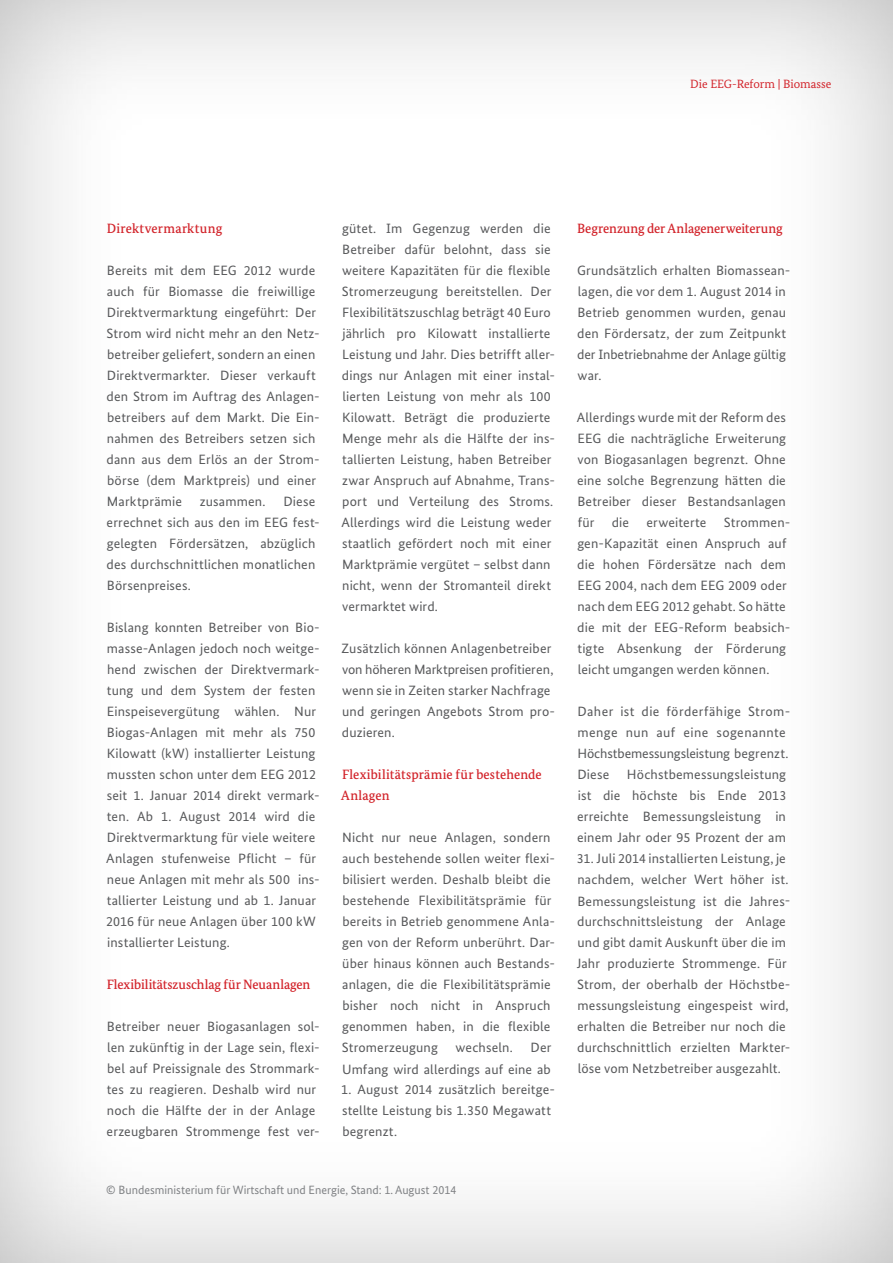
<style>
.page{position:relative;width:893px;height:1263px;background:#fff}
.page>*{position:absolute;margin:0;border:0;box-sizing:border-box;transform-origin:0 0}
.t1{font:13.5px/21px "Bundes Sans";letter-spacing:.01em;color:#58595b}
.t2{font:500 13.5px/21px "Bundes Serif";letter-spacing:.005em;color:#d2232a}
.t3{font:500 13.5px "Bundes Serif";letter-spacing:.025em;color:#d2232a}
.t4{font:12px "Bundes Sans";color:#808285}
.t5{font:12px "Bundes Serif";color:#d2232a}
.s1{font-weight:500}
</style>
<div class="page">
<div style="left:0;top:0;width:893px;height:1263px;background:#000;opacity:.3"></div>
<p class="t5" style="left:690px;top:77px;width:143px">Die EEG-Reform <span class="s1">|</span> Biomasse</p>
<p class="t3" style="left:107px;top:220px;width:117px">Direktvermarktung</p>
<p class="t1" style="left:107px;top:260px;width:215px">Bereits mit dem EEG 2012 wurde auch für Biomasse die freiwillige<br>Direktvermarktung eingeführt: Der<br>Strom wird nicht mehr an den Netz&shy;betreiber geliefert, sondern an einen<br>Direktvermarkter. Dieser verkauft den Strom im Auftrag des Anlagen&shy;betreibers auf dem Markt. Die Ein&shy;nahmen des Betreibers setzen sich dann aus dem Erlös an der Strom&shy;börse (dem Marktpreis) und einer<br>Marktprämie</p>
<p class="t1" style="left:107px;top:491px;width:215px;text-indent:177px">Diese errechnet sich aus den im EEG fest&shy;gelegten Fördersätzen, abzüglich des durchschnittlichen monatlichen<br>Börsenpreises.</p>
<p class="t1" style="left:106px;top:617px;width:215px">Bislang konnten Betreiber von Bio&shy;masse-Anlagen jedoch noch weitge&shy;hend zwischen der Direktvermark&shy;tung und dem System der festen Einspeisevergütung wählen. Nur Biogas-Anlagen mit mehr als 750<br>Kilowatt (kW) installierter Leistung mussten schon unter dem EEG 2012 seit 1. Januar 2014 direkt vermark&shy;ten. Ab 1. August 2014 wird die Direktvermarktung für viele weitere Anlagen stufenweise Pflicht – für neue Anlagen mit mehr als 500 ins&shy;tallierter Leistung und ab 1. Januar 2016 für neue Anlagen über 100 kW installierter Leistung.</p>
<p class="t2" style="left:107px;top:974px;width:205px">Flexibilitätszuschlag für Neuanlagen</p>
<p class="t1" style="left:107px;top:1016px;width:215px">Betreiber neuer Biogasanlagen sol&shy;len zukünftig in der Lage sein, flexi&shy;bel auf Preissignale des Strommark&shy;tes zu reagieren. Deshalb wird nur noch die Hälfte der in der Anlage erzeugbaren Strommenge fest ver-</p>
<p class="t1" style="left:200px;top:491px;width:67px">zusammen.</p>
<p class="t1" style="left:342px;top:218px;width:215px">gütet. Im Gegenzug werden die Betreiber dafür belohnt, dass sie weitere Kapazitäten für die flexible Stromerzeugung bereitstellen. Der Flexibilitätszuschlag beträgt 40 Euro jährlich pro Kilowatt installierte Leistung und Jahr. Dies betrifft aller&shy;dings nur Anlagen mit einer instal&shy;lierten Leistung von mehr als 100<br>Kilowatt. Beträgt die produzierte Menge mehr als die Hälfte der ins&shy;tallierten Leistung, haben Betreiber zwar Anspruch auf Abnahme, Trans&shy;port und Verteilung des Stroms.<br>Allerdings wird die Leistung weder staatlich gefördert noch mit einer Marktprämie vergütet – selbst dann nicht, wenn der Stromanteil direkt vermarktet wird.</p>
<p class="t1" style="left:341px;top:638px;width:215px">Zusätzlich können Anlagenbetreiber von höheren Marktpreisen profitieren, wenn sie in Zeiten starker Nachfrage und geringen Angebots Strom pro&shy;duzieren.</p>
<p class="t2" style="left:341px;top:764px;width:202px">Flexibilitätsprämie für bestehende<br>Anlagen</p>
<p class="t1" style="left:342px;top:827px;width:215px">Nicht nur neue Anlagen, sondern auch bestehende sollen weiter flexi&shy;bilisiert werden. Deshalb bleibt die bestehende Flexibilitätsprämie für bereits in Betrieb genommene Anla&shy;gen von der Reform unberührt. Dar&shy;über hinaus können auch Bestands&shy;anlagen, die die Flexibilitätsprämie bisher noch nicht in Anspruch genommen haben, in die flexible Stromerzeugung</p>
<p class="t1" style="left:456px;top:1037px;width:59px">wechseln.</p>
<p class="t1" style="left:342px;top:1037px;width:211px;text-align:right">Der<br>Umfang wird allerdings auf eine ab</p>
<p class="t1" style="left:341px;top:1079px;width:215px">1. August 2014 zusätzlich bereitge&shy;stellte Leistung bis 1.350 Megawatt begrenzt.</p>
<p class="t4" style="left:106px;top:1183px;width:352px">© Bundesministerium für Wirtschaft und Energie, Stand: 1. August 2014</p>
<p class="t2" style="left:577px;top:218px;width:207px">Begrenzung der Anlagenerweiterung</p>
<p class="t1" style="left:577px;top:260px;width:215px">Grundsätzlich erhalten Biomassean&shy;lagen, die vor dem 1. August 2014 in<br>Betrieb genommen wurden, genau den Fördersatz, der zum Zeitpunkt der Inbetriebnahme der Anlage gültig war.</p>
<p class="t1" style="left:577px;top:407px;width:211px;text-align:justify">Allerdings wurde mit der Reform des EEG die nachträgliche Erweiterung von Biogasanlagen begrenzt. Ohne eine solche Begrenzung hätten die Betreiber dieser Bestandsanlagen für</p>
<p class="t1" style="left:612px;top:512px;width:19px">die</p>
<p class="t1" style="left:646px;top:512px;width:62px">erweiterte</p>
<p class="t1" style="left:577px;top:512px;width:215px;text-indent:147px">Strommen&shy;gen-Kapazität einen Anspruch auf die hohen Fördersätze nach dem<br>EEG 2004, nach dem EEG 2009 oder nach dem EEG 2012 gehabt. So hätte die mit der EEG-Reform beabsich&shy;tigte Absenkung der Förderung leicht umgangen werden können.</p>
<p class="t1" style="left:577px;top:701px;width:214px">Daher ist die förderfähige Strom&shy;menge nun auf eine sogenannte<br>Höchstbemessungsleistung begrenzt.<br>Diese</p>
<p class="t1" style="left:577px;top:764px;width:211px;text-align:justify;text-indent:50px">Höchstbemessungsleistung ist die höchste bis Ende 2013 erreichte Bemessungsleistung in einem Jahr oder 95 Prozent der am</p>
<p class="t1" style="left:577px;top:848px;width:215px">31. Juli 2014 installierten Leistung, je nachdem, welcher Wert höher ist.<br>Bemessungsleistung ist die Jahres&shy;durchschnittsleistung der Anlage und gibt damit Auskunft über die im Jahr produzierte Strommenge. Für Strom, der oberhalb der Höchstbe&shy;messungsleistung eingespeist wird, erhalten die Betreiber nur noch die durchschnittlich erzielten Markter&shy;löse vom Netzbetreiber ausgezahlt.</p>
</div>
